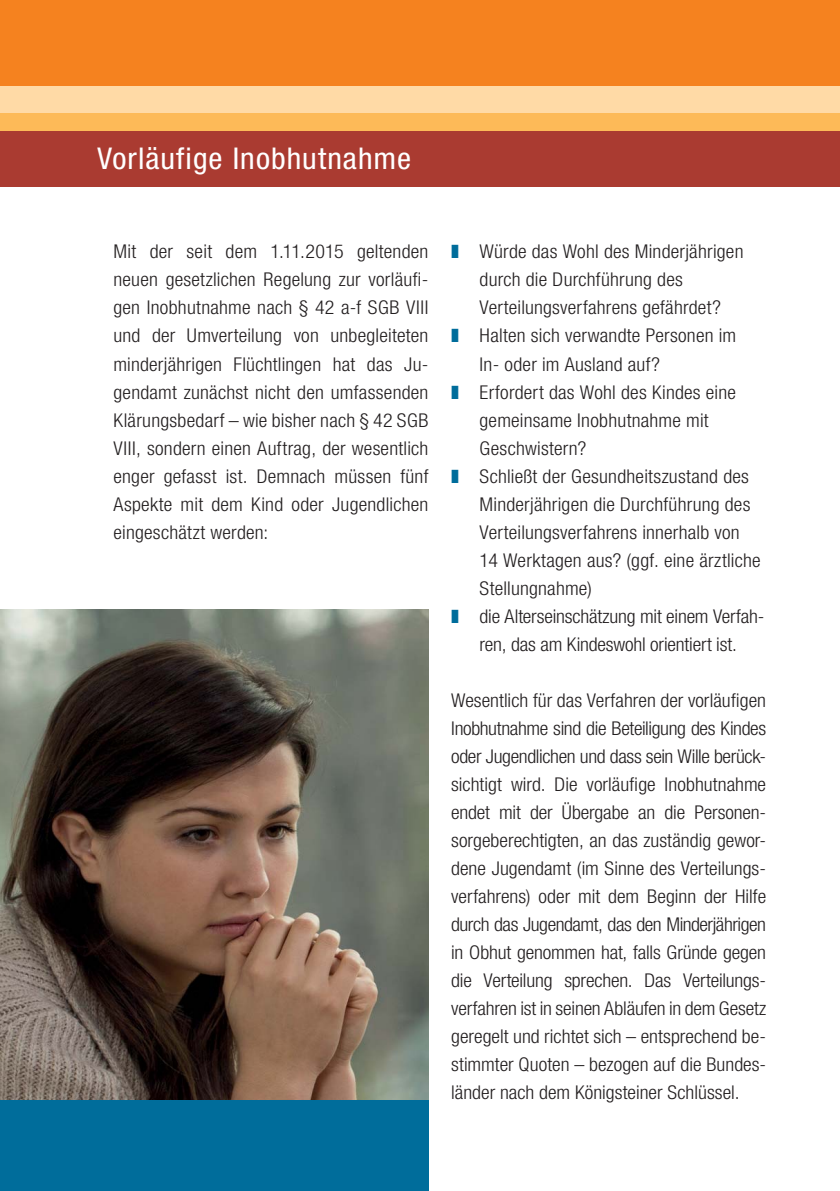
<style>
.page{position:relative;width:840px;height:1191px;background:#fff}
.page>*{position:absolute;margin:0;border:0;box-sizing:border-box;transform-origin:0 0}
.t1{font:condensed 30px "Helvetica Neue LT Com";letter-spacing:.03em;color:#fff;scale:1.05 1}
.t2{font:300 condensed 19px/28px "Helvetica Neue LT Com";letter-spacing:.005em;color:#231f20;text-align:justify;scale:1.05 1}
.t3{font:300 condensed 19px "Helvetica Neue LT";letter-spacing:.01em;color:#231f20;scale:1.05 1}
.t4{font:300 condensed 19px "Helvetica Neue LT";letter-spacing:-.01em;color:#231f20;scale:1.05 1}
.s1{color:#006d9b}
</style>
<div class="page">
<div style="left:0;top:130px;width:839px;height:57px;background:#aa3b31"></div>
<div style="left:0;top:0;width:839px;height:130px;background:#ffdaa6"></div>
<div style="left:0;top:0;width:839px;height:85px;background:#f5821f"></div>
<div style="left:0;top:113px;width:839px;height:17px;background:#fdba58"></div>
<img style="left:0;top:609px;width:428px;height:491px">
<div style="left:0;top:1100px;width:428px;height:91px;background:#006d9b"></div>
<h1 class="t1" style="left:97px;top:147px;width:300px">Vorläufige Inobhutnahme</h1>
<p class="t2" style="left:113px;top:239px;width:301px">Mit der seit dem 1.11.2015 geltenden neuen gesetzlichen Regelung zur vorläufi&shy;gen Inobhutnahme nach § 42 a-f SGB VIII und der Umverteilung von unbegleiteten minderjährigen Flüchtlingen hat das Ju&shy;gendamt zunächst nicht den umfassenden Klärungsbedarf – wie bisher nach § 42 SGB VIII, sondern einen Auftrag, der wesentlich enger gefasst ist. Demnach müssen fünf Aspekte mit dem Kind oder Jugendlichen eingeschätzt werden:</p>
<p class="t3" style="left:451px;top:245px;width:280px"><span class="s1">❚</span> Würde das Wohl des Minderjährigen</p>
<p class="t3" style="left:479px;top:273px;width:195px">durch die Durchführung des</p>
<p class="t3" style="left:479px;top:301px;width:231px">Verteilungsverfahrens gefährdet?</p>
<p class="t3" style="left:451px;top:329px;width:273px"><span class="s1">❚</span> Halten sich verwandte Personen im</p>
<p class="t3" style="left:479px;top:357px;width:173px">In- oder im Ausland auf?</p>
<p class="t3" style="left:451px;top:385px;width:273px"><span class="s1">❚</span> Erfordert das Wohl des Kindes eine</p>
<p class="t3" style="left:479px;top:413px;width:220px">gemeinsame Inobhutnahme mit</p>
<p class="t3" style="left:479px;top:441px;width:103px">Geschwistern?</p>
<p class="t3" style="left:451px;top:469px;width:285px"><span class="s1">❚</span> Schließt der Gesundheitszustand des</p>
<p class="t3" style="left:479px;top:497px;width:259px">Minderjährigen die Durchführung des</p>
<p class="t3" style="left:479px;top:525px;width:249px">Verteilungsverfahrens innerhalb von</p>
<p class="t3" style="left:479px;top:553px;width:269px">14 Werktagen aus? (ggf. eine ärztliche</p>
<p class="t3" style="left:479px;top:581px;width:108px">Stellungnahme)</p>
<p class="t4" style="left:451px;top:609px;width:299px"><span class="s1">❚</span> die Alterseinschätzung mit einem Verfah-</p>
<p class="t4" style="left:479px;top:637px;width:246px">ren, das am Kindeswohl orientiert ist.</p>
<p class="t2" style="left:451px;top:687px;width:301px">Wesentlich für das Verfahren der vorläufigen Inobhutnahme sind die Beteiligung des Kindes oder Jugendlichen und dass sein Wille berück&shy;sichtigt wird. Die vorläufige Inobhutnahme endet mit der Übergabe an die Personen&shy;sorgeberechtigten, an das zuständig gewor&shy;dene Jugendamt (im Sinne des Verteilungs&shy;verfahrens) oder mit dem Beginn der Hilfe durch das Jugendamt, das den Minderjährigen in Obhut genommen hat, falls Gründe gegen die Verteilung sprechen. Das Verteilungs&shy;verfahren ist in seinen Abläufen in dem Gesetz geregelt und richtet sich – entsprechend be&shy;stimmter Quoten – bezogen auf die Bundes&shy;länder nach dem Königsteiner Schlüssel.</p>
</div>
